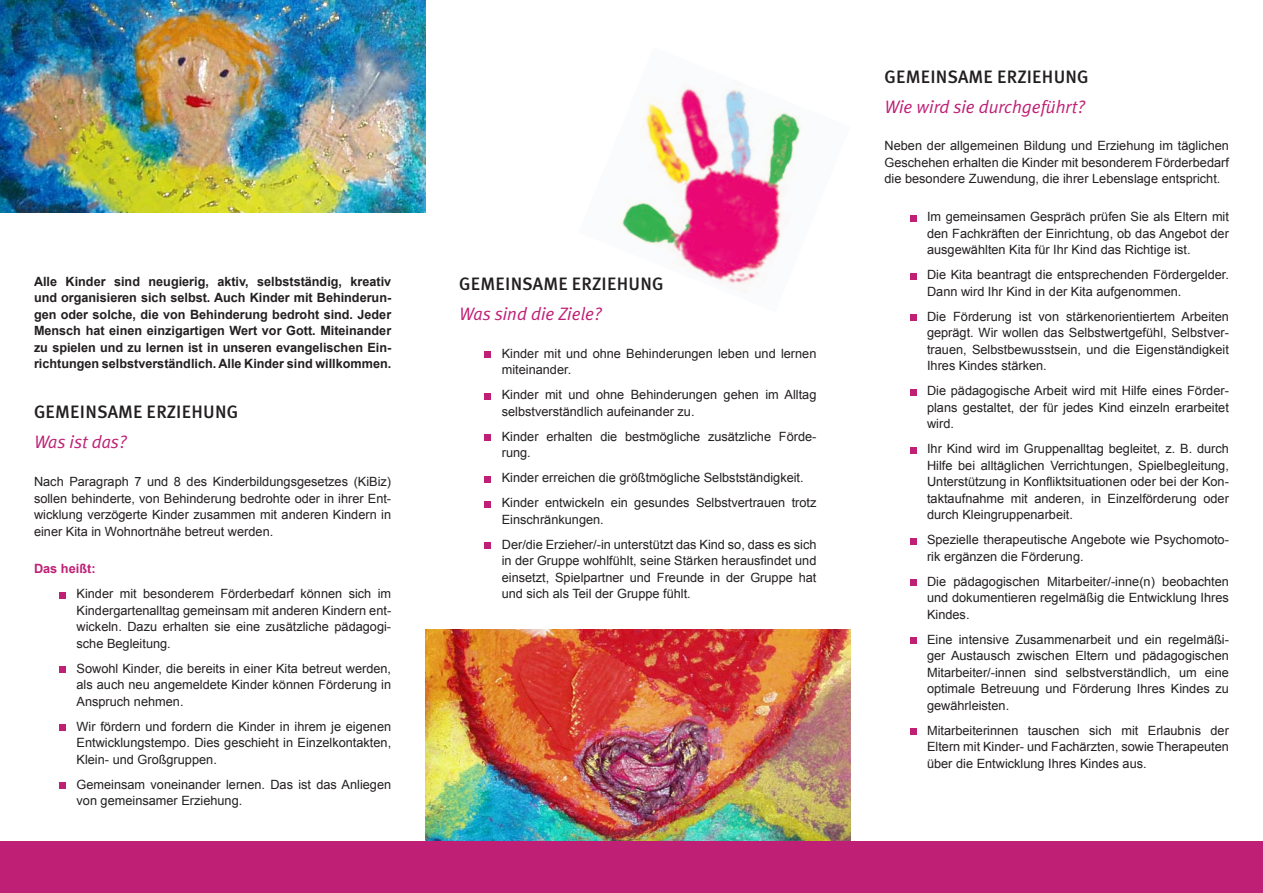
<style>
.page{position:relative;width:1263px;height:893px;background:#fff}
.page>*{position:absolute;margin:0;border:0;box-sizing:border-box;transform-origin:0 0}
.t1{font:500 18px "Meta Plus";letter-spacing:.01em;color:#231f20}
.t2{font:italic 18px "Meta Plus Normal";color:#bf1f75}
.t3{font:12.75px/16.5px "Arial";color:#231f20;text-align:justify}
.t4{font:700 12.75px/16.5px "Arial";color:#231f20;text-align:justify}
.t5{font:700 12.75px "Arial";color:#bf1f75}
</style>
<div class="page">
<img style="left:617px;top:87px;width:184px;height:205px">
<svg style="left:60px;top:592px;width:6px;height:6px"></svg>
<div style="left:60px;top:666px;width:6px;height:7px;background:#bf1f75"></div>
<div style="left:60px;top:724px;width:6px;height:7px;background:#bf1f75"></div>
<div style="left:60px;top:782px;width:6px;height:7px;background:#bf1f75"></div>
<img style="left:0;top:0;width:425px;height:213px">
<img style="left:425px;top:629px;width:425px;height:213px">
<div style="left:485px;top:351px;width:6px;height:7px;background:#bf1f75"></div>
<svg style="left:485px;top:393px;width:6px;height:6px"></svg>
<div style="left:485px;top:434px;width:6px;height:7px;background:#bf1f75"></div>
<svg style="left:485px;top:476px;width:6px;height:6px"></svg>
<svg style="left:485px;top:501px;width:6px;height:6px"></svg>
<div style="left:485px;top:542px;width:6px;height:7px;background:#bf1f75"></div>
<svg style="left:910px;top:215px;width:6px;height:6px"></svg>
<svg style="left:910px;top:273px;width:6px;height:6px"></svg>
<div style="left:910px;top:314px;width:6px;height:7px;background:#bf1f75"></div>
<svg style="left:910px;top:389px;width:6px;height:6px"></svg>
<svg style="left:910px;top:447px;width:6px;height:6px"></svg>
<svg style="left:910px;top:538px;width:6px;height:6px"></svg>
<div style="left:910px;top:579px;width:6px;height:7px;background:#bf1f75"></div>
<div style="left:910px;top:637px;width:6px;height:7px;background:#bf1f75"></div>
<div style="left:910px;top:728px;width:6px;height:7px;background:#bf1f75"></div>
<div style="left:0;top:842px;width:1263px;height:51px;background:#bf1f75"></div>
<p class="t4" style="left:34px;top:273px;width:359px">Alle Kinder sind neugierig, aktiv, selbstständig, kreativ und organisieren sich selbst. Auch Kinder mit Behinderun&shy;gen oder solche, die von Behinderung bedroht sind. Jeder Mensch hat einen einzigartigen Wert vor Gott. Miteinander zu spielen und zu lernen ist in unseren evangelischen Ein&shy;richtungen selbstverständlich. Alle Kinder sind willkommen.</p>
<h1 class="t1" style="left:34px;top:402px;width:204px">GEMEINSAME ERZIEHUNG</h1>
<h1 class="t2" style="left:34px;top:432px;width:93px">Was ist das?</h1>
<p class="t3" style="left:34px;top:473px;width:359px">Nach Paragraph 7 und 8 des Kinderbildungsgesetzes (KiBiz) sollen behinderte, von Behinderung bedrohte oder in ihrer Ent&shy;wicklung verzögerte Kinder zusammen mit anderen Kindern in einer Kita in Wohnortnähe betreut werden.</p>
<p class="t5" style="left:34px;top:560px;width:63px">Das heißt:</p>
<p class="t3" style="left:77px;top:586px;width:316px">Kinder mit besonderem Förderbedarf können sich im Kindergartenalltag gemeinsam mit anderen Kindern ent&shy;wickeln. Dazu erhalten sie eine zusätzliche pädagogi&shy;sche Begleitung.</p>
<p class="t3" style="left:73px;top:660px;width:320px">Sowohl Kinder, die bereits in einer Kita betreut werden, als auch neu angemeldete Kinder können Förderung in Anspruch nehmen.</p>
<p class="t3" style="left:77px;top:718px;width:316px">Wir fördern und fordern die Kinder in ihrem je eigenen Entwicklungstempo. Dies geschieht in Einzelkontakten, Klein- und Großgruppen.</p>
<p class="t3" style="left:73px;top:776px;width:320px">Gemeinsam voneinander lernen. Das ist das Anliegen von gemeinsamer Erziehung.</p>
<h1 class="t1" style="left:459px;top:273px;width:204px">GEMEINSAME ERZIEHUNG</h1>
<h1 class="t2" style="left:459px;top:303px;width:143px">Was sind die Ziele?</h1>
<p class="t3" style="left:502px;top:345px;width:316px">Kinder mit und ohne Behinderungen leben und lernen miteinander.</p>
<p class="t3" style="left:502px;top:387px;width:316px">Kinder mit und ohne Behinderungen gehen im Alltag selbstverständlich aufeinander zu.</p>
<p class="t3" style="left:502px;top:428px;width:316px">Kinder erhalten die bestmögliche zusätzliche Förde&shy;rung.</p>
<p class="t3" style="left:502px;top:465px;width:316px;line-height:25px">Kinder erreichen die größtmögliche Selbstständigkeit.<br>Kinder entwickeln ein gesundes Selbstvertrauen trotz</p>
<p class="t3" style="left:498px;top:507px;width:320px;line-height:25px">Einschränkungen.<br>Der/die Erzieher/-in unterstützt das Kind so, dass es sich</p>
<p class="t3" style="left:502px;top:553px;width:316px">in der Gruppe wohlfühlt, seine Stärken herausfindet und einsetzt, Spielpartner und Freunde in der Gruppe hat und sich als Teil der Gruppe fühlt.</p>
<h1 class="t1" style="left:884px;top:66px;width:204px">GEMEINSAME ERZIEHUNG</h1>
<h1 class="t2" style="left:884px;top:96px;width:201px">Wie wird sie durchgeführt?</h1>
<p class="t3" style="left:884px;top:138px;width:346px">Neben der allgemeinen Bildung und Erziehung im täglichen Geschehen erhalten die Kinder mit besonderem Förderbedarf die besondere Zuwendung, die ihrer Lebenslage entspricht.</p>
<p class="t3" style="left:923px;top:209px;width:307px">I m gemeinsamen Gespräch prüfen Sie als Eltern mit den Fachkräften der Einrichtung, ob das Angebot der ausgewählten Kita für I hr Kind das Richtige ist.</p>
<p class="t3" style="left:923px;top:267px;width:307px">Die Kita beantragt die entsprechenden Fördergelder.<br>Dann wird I hr Kind in der Kita aufgenommen.</p>
<p class="t3" style="left:923px;top:308px;width:307px">Die Förderung ist von stärkenorientiertem Arbeiten geprägt. Wir wollen das Selbstwertgefühl, Selbstver&shy;trauen, Selbstbewusstsein, und die Eigenständigkeit I hres Kindes stärken.</p>
<p class="t3" style="left:923px;top:383px;width:307px">D ie pädagogische Arbeit wird mit H ilfe eines Förder&shy;plans gestaltet, der für jedes Kind einzeln erarbeitet wird.</p>
<p class="t3" style="left:923px;top:441px;width:307px">I hr Kind wird im Gruppenalltag begleitet, z. B. durch H ilfe bei alltäglichen Verrichtungen, Spielbegleitung, Unterstützung in Konfliktsituationen oder bei der Kon&shy;taktaufnahme mit anderen, in Einzelförderung oder durch Kleingruppenarbeit.</p>
<p class="t3" style="left:923px;top:532px;width:307px">S pezielle therapeutische Angebote wie Psychomoto&shy;rik ergänzen die Förderung.</p>
<p class="t3" style="left:923px;top:573px;width:307px">Die pädagogischen Mitarbeiter/-inne(n) beobachten und dokumentieren regelmäßig die Entwicklung I hres Kindes.</p>
<p class="t3" style="left:927px;top:631px;width:303px">Eine intensive Zusammenarbeit und ein regelmäßi&shy;ger Austausch zwischen Eltern und pädagogischen Mitarbeiter/-innen sind selbstverständlich, um eine optimale Betreuung und Förderung I hres Kindes zu gewährleisten.</p>
<p class="t3" style="left:927px;top:722px;width:304px">Mitarbeiterinnen tauschen sich mit Erlaubnis der Eltern mit Kinder- und Fachärzten, sowie Therapeuten über die Entwicklung I hres Kindes aus.</p>
</div>
